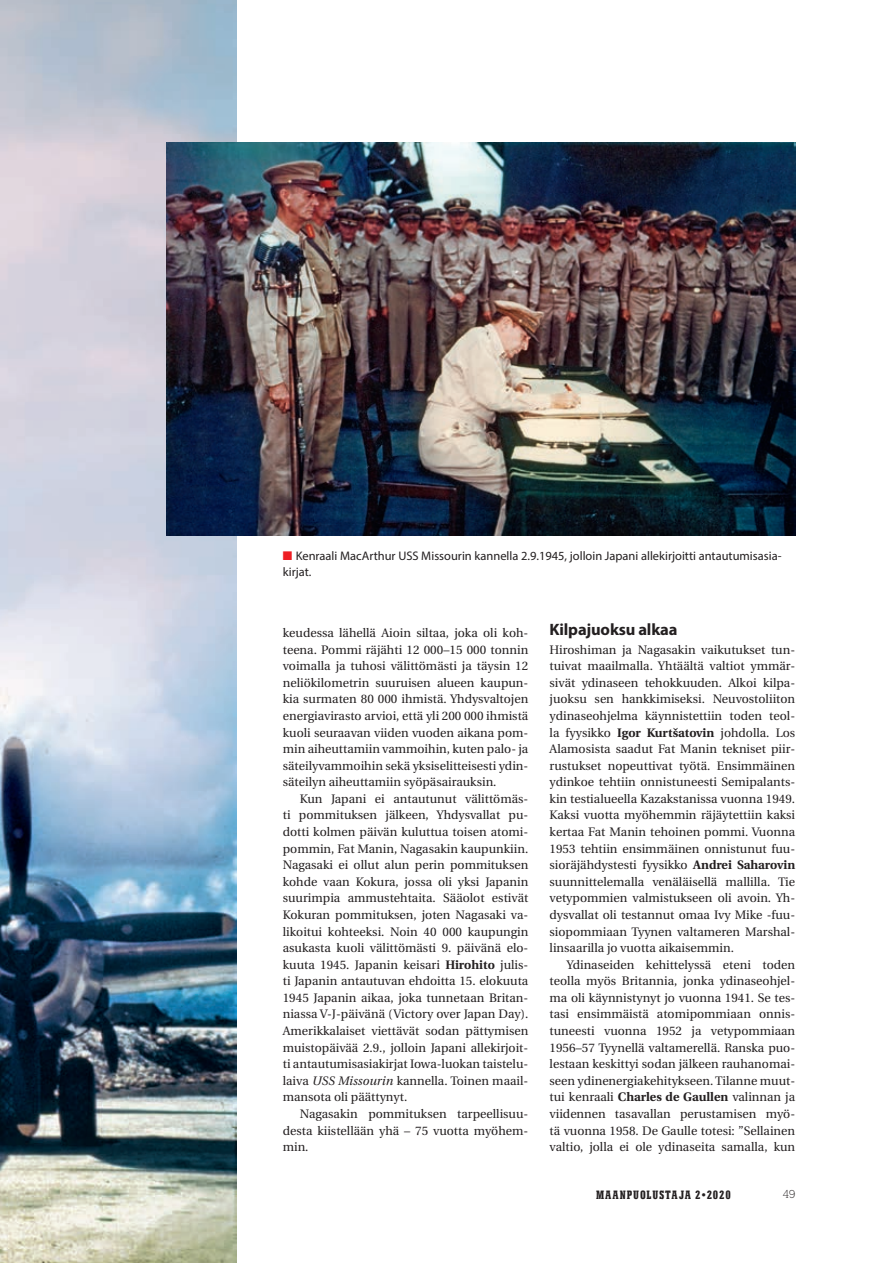
<style>
.page{position:relative;width:893px;height:1263px;background:#fff}
.page>*{position:absolute;margin:0;border:0;box-sizing:border-box;transform-origin:0 0}
.t1{font:700 16.5px "Myriad Pro";letter-spacing:-.01em;color:#231f20}
.t2{font:12.45px/15.6px "Myriad Pro";color:#231f20}
.t3{font:12.3px/16.6px "Utopia";color:#231f20;text-align:justify}
.t4{font:800 condensed 11.25px "Stymie BT";letter-spacing:.075em;color:#231f20}
.t5{font:300 11.25px "Stymie BT";color:#231f20}
.s1{color:#ee1d23}
.s2{font-weight:700}
.s3{font-style:italic}
</style>
<div class="page">
<img style="left:0;top:0;width:237px;height:1263px">
<img style="left:166px;top:143px;width:629px;height:392px">
<p class="t2" style="left:283px;top:548px;width:500px"><span class="s1">■</span> Kenraali MacArthur USS Missourin kannella 2.9.1945, jolloin Japani allekirjoitti antautumisasia&shy;kirjat.</p>
<p class="t3" style="left:283px;top:625px;width:247px">keudessa lähellä Aioin siltaa, joka oli koh&shy;teena. Pommi räjähti 12 000–15 000 tonnin voimalla ja tuhosi välittömästi ja täysin 12 neliökilometrin suuruisen alueen kaupun&shy;kia surmaten 80 000 ihmistä. Yhdysvaltojen energiavirasto arvioi, että yli 200 000 ihmistä kuoli seuraavan viiden vuoden aikana pom&shy;min aiheuttamiin vammoihin, kuten palo- ja säteilyvammoihin sekä yksiselitteisesti ydin&shy;säteilyn aiheuttamiin syöpäsairauksin.</p>
<p class="t3" style="left:283px;top:790px;width:247px;text-indent:17px">Kun Japani ei antautunut välittömäs&shy;ti pommituksen jälkeen, Yhdysvallat pu&shy;dotti kolmen päivän kuluttua toisen atomi&shy;pommin, Fat Manin, Nagasakin kaupunkiin.<br>Nagasaki ei ollut alun perin pommituksen kohde vaan Kokura, jossa oli yksi Japanin suurimpia ammustehtaita. Sääolot estivät Kokuran pommituksen, joten Nagasaki va&shy;likoitui kohteeksi. Noin 40 000 kaupungin asukasta kuoli välittömästi 9. päivänä elo&shy;kuuta 1945. Japanin keisari <span class="s2">Hirohito</span> julis&shy;ti Japanin antautuvan ehdoitta 15. elokuuta 1945 Japanin aikaa, joka tunnetaan Britan&shy;niassa V-J-päivänä (Victory over Japan Day).<br>Amerikkalaiset viettävät sodan pättymisen muistopäivää 2.9., jolloin Japani allekirjoit&shy;ti antautumisasiakirjat Iowa-luokan taistelu&shy;laiva <span class="s3">USS Missourin</span> kannella. Toinen maail&shy;mansota oli päättynyt.</p>
<p class="t3" style="left:283px;top:1106px;width:247px;text-indent:17px">Nagasakin pommituksen tarpeellisuu&shy;desta kiistellään yhä – 75 vuotta myöhem&shy;min.</p>
<h1 class="t1" style="left:550px;top:618px;width:129px">Kilpajuoksu alkaa</h1>
<p class="t3" style="left:550px;top:641px;width:247px">Hiroshiman ja Nagasakin vaikutukset tun&shy;tuivat maailmalla. Yhtäältä valtiot ymmär&shy;sivät ydinaseen tehokkuuden. Alkoi kilpa&shy;juoksu sen hankkimiseksi. Neuvostoliiton ydinaseohjelma käynnistettiin toden teol&shy;la fyysikko <span class="s2">Igor Kurtšatovin</span> johdolla. Los Alamosista saadut Fat Manin tekniset piir&shy;rustukset nopeuttivat työtä. Ensimmäinen ydinkoe tehtiin onnistuneesti Semipalants&shy;kin testialueella Kazakstanissa vuonna 1949.<br>Kaksi vuotta myöhemmin räjäytettiin kaksi kertaa Fat Manin tehoinen pommi. Vuonna 1953 tehtiin ensimmäinen onnistunut fuu&shy;sioräjähdystesti fyysikko <span class="s2">Andrei Saharovin </span>suunnittelemalla venäläisellä mallilla. Tie vetypommien valmistukseen oli avoin. Yh&shy;dysvallat oli testannut omaa Ivy Mike -fuu&shy;siopommiaan Tyynen valtameren Marshal&shy;linsaarilla jo vuotta aikaisemmin.</p>
<p class="t3" style="left:550px;top:956px;width:247px;text-indent:17px">Ydinaseiden kehittelyssä eteni toden teolla myös Britannia, jonka ydinaseohjel&shy;ma oli käynnistynyt jo vuonna 1941. Se tes&shy;tasi ensimmäistä atomipommiaan onnis&shy;tuneesti vuonna 1952 ja vetypommiaan 1956–57 Tyynellä valtamerellä. Ranska puo&shy;lestaan keskittyi sodan jälkeen rauhanomai&shy;seen ydinenergiakehitykseen. Tilanne muut&shy;tui kenraali <span class="s2">Charles de Gaullen</span> valinnan ja viidennen tasavallan perustamisen myö&shy;tä vuonna 1958. De Gaulle totesi: ”Sellainen valtio, jolla ei ole ydinaseita samalla, kun</p>
<p class="t4" style="left:596px;top:1187px;width:136px">MAANPUOLUSTAJA 2•2020</p>
<p class="t5" style="left:783px;top:1187px;width:14px">49</p>
</div>
